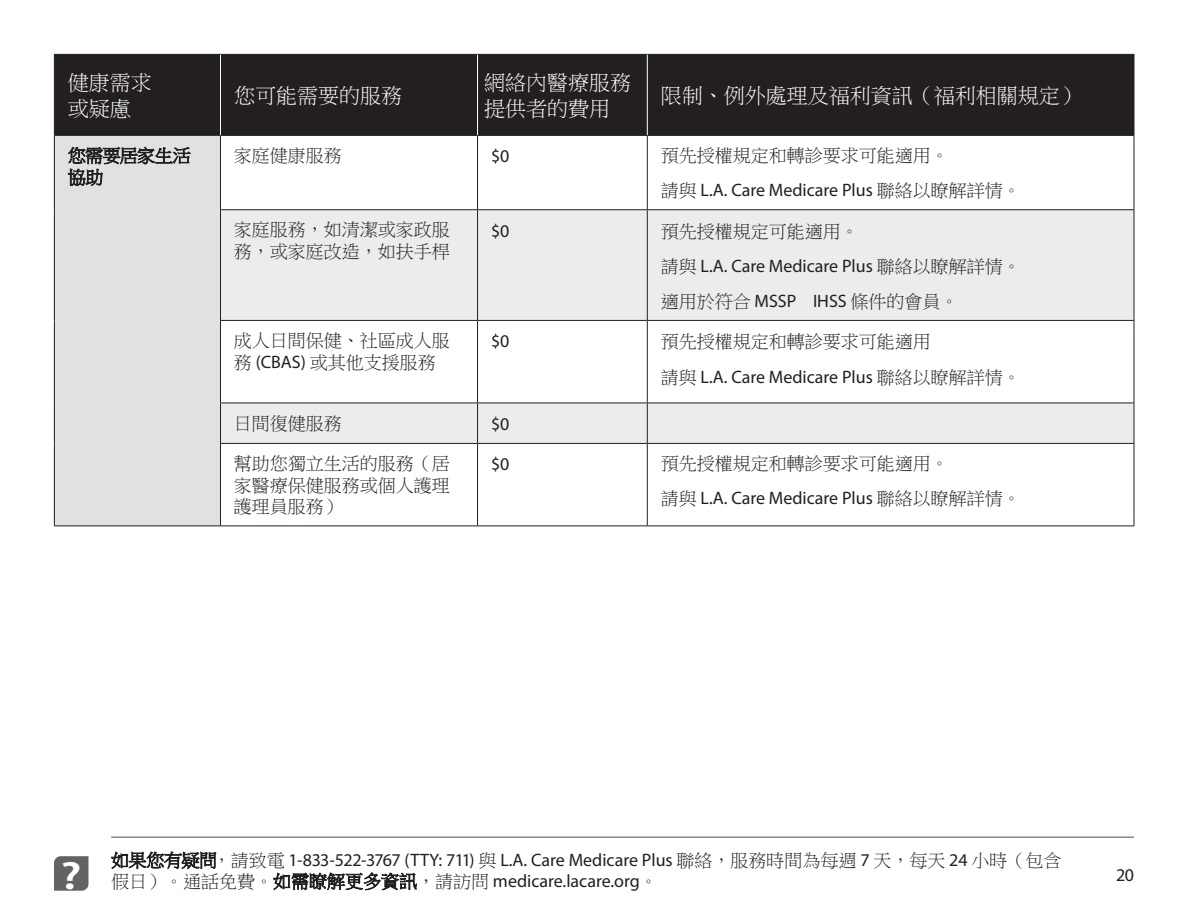
<style>
.page{position:relative;width:1188px;height:918px;background:#fff}
.page>*{position:absolute;margin:0;border:0;box-sizing:border-box;transform-origin:0 0}
.t1{font:21px/25.2px "P Ming Li U";color:#fff}
.t2{font:18px/35.1px "P Ming Li U";color:#231f20}
.t3{font:18px "Myriad Pro";letter-spacing:-.005em;color:#231f20}
.t4{font:18px/21.6px "P Ming Li U";letter-spacing:-.03em;color:#231f20}
.s1{font-family:"Myriad Pro"}
.s2{font-family:"P Ming Li U"}
.s3{font-family:"Myriad Pro";font-weight:600;font-size:39.45px;color:#fff}
</style>
<div class="page">
<svg style="left:54px;top:856px;width:34px;height:35px"></svg>
<hr style="left:111px;top:837px;width:1023px;height:1px;background:#524a47">
<div style="left:55px;top:55px;width:1079px;height:80px;background:#231f20"></div>
<div style="left:54px;top:135px;width:167px;height:391px;background:#e0e1e3"></div>
<svg style="left:221px;top:210px;width:913px;height:233px;fill:#ececee"></svg>
<hr style="left:54px;top:54px;width:167px;height:1px;background:#231f20">
<hr style="left:54px;top:55px;width:1px;height:80px;background:#231f20">
<hr style="left:221px;top:54px;width:257px;height:1px;background:#231f20">
<hr style="left:478px;top:54px;width:169px;height:1px;background:#231f20">
<hr style="left:647px;top:54px;width:487px;height:1px;background:#231f20">
<hr style="left:1134px;top:55px;width:1px;height:80px;background:#231f20">
<hr style="left:54px;top:135px;width:167px;height:1px;background:#231f20">
<hr style="left:221px;top:135px;width:257px;height:1px;background:#231f20">
<hr style="left:478px;top:135px;width:169px;height:1px;background:#231f20">
<hr style="left:647px;top:135px;width:487px;height:1px;background:#231f20">
<hr style="left:54px;top:136px;width:1px;height:74px;background:#231f20">
<hr style="left:54px;top:210px;width:1px;height:110px;background:#231f20">
<hr style="left:54px;top:320px;width:1px;height:83px;background:#231f20">
<hr style="left:54px;top:403px;width:1px;height:40px;background:#231f20">
<hr style="left:54px;top:443px;width:1px;height:83px;background:#231f20">
<hr style="left:220px;top:136px;width:1px;height:73px;background:#231f20">
<hr style="left:477px;top:136px;width:1px;height:73px;background:#231f20">
<hr style="left:647px;top:136px;width:1px;height:73px;background:#231f20">
<hr style="left:1134px;top:136px;width:1px;height:73px;background:#231f20">
<hr style="left:220px;top:209px;width:258px;height:1px;background:#231f20">
<hr style="left:220px;top:210px;width:1px;height:110px;background:#231f20">
<hr style="left:478px;top:209px;width:169px;height:1px;background:#231f20">
<hr style="left:477px;top:210px;width:1px;height:110px;background:#231f20">
<hr style="left:647px;top:209px;width:487px;height:1px;background:#231f20">
<hr style="left:647px;top:210px;width:1px;height:110px;background:#231f20">
<hr style="left:1134px;top:210px;width:1px;height:110px;background:#231f20">
<hr style="left:220px;top:320px;width:258px;height:1px;background:#231f20">
<hr style="left:220px;top:321px;width:1px;height:82px;background:#231f20">
<hr style="left:478px;top:320px;width:169px;height:1px;background:#231f20">
<hr style="left:477px;top:321px;width:1px;height:82px;background:#231f20">
<hr style="left:647px;top:320px;width:487px;height:1px;background:#231f20">
<hr style="left:647px;top:321px;width:1px;height:82px;background:#231f20">
<hr style="left:1134px;top:321px;width:1px;height:82px;background:#231f20">
<hr style="left:220px;top:403px;width:258px;height:1px;background:#231f20">
<hr style="left:220px;top:403px;width:1px;height:40px;background:#231f20">
<hr style="left:478px;top:403px;width:169px;height:1px;background:#231f20">
<hr style="left:477px;top:403px;width:1px;height:40px;background:#231f20">
<hr style="left:647px;top:403px;width:487px;height:1px;background:#231f20">
<hr style="left:647px;top:403px;width:1px;height:40px;background:#231f20">
<hr style="left:1134px;top:403px;width:1px;height:40px;background:#231f20">
<hr style="left:220px;top:443px;width:258px;height:1px;background:#231f20">
<hr style="left:220px;top:444px;width:1px;height:82px;background:#231f20">
<hr style="left:478px;top:443px;width:169px;height:1px;background:#231f20">
<hr style="left:477px;top:444px;width:1px;height:82px;background:#231f20">
<hr style="left:647px;top:443px;width:487px;height:1px;background:#231f20">
<hr style="left:647px;top:444px;width:1px;height:82px;background:#231f20">
<hr style="left:1134px;top:444px;width:1px;height:82px;background:#231f20">
<hr style="left:54px;top:526px;width:167px;height:1px;background:#231f20">
<hr style="left:221px;top:526px;width:257px;height:1px;background:#231f20">
<hr style="left:478px;top:526px;width:169px;height:1px;background:#231f20">
<hr style="left:647px;top:526px;width:487px;height:1px;background:#231f20">
<hr style="left:220px;top:55px;width:1px;height:80px;background:#fff">
<hr style="left:477px;top:55px;width:1px;height:80px;background:#fff">
<hr style="left:647px;top:55px;width:1px;height:80px;background:#fff">
<p class="t1" style="left:68px;top:70px;width:85px">健康需求或疑慮</p>
<p class="t1" style="left:234px;top:83px;width:169px">您可能需要的服務</p>
<p class="t1" style="left:484px;top:70px;width:148px">網絡內醫療服務提供者的費用</p>
<p class="t1" style="left:661px;top:83px;width:422px">限制、例外處理及福利資訊（福利相關規定）</p>
<p class="t4" style="left:68px;top:145px;width:124px">您需要居家生活協助</p>
<p class="t2" style="left:234px;top:138px;width:109px">家庭健康服務</p>
<p class="t3" style="left:491px;top:145px;width:20px">$0</p>
<p class="t2" style="left:661px;top:138px;width:361px">預先授權規定和轉診要求可能適用。<br>請與 <span class="s1">L.A. Care Medicare Plus</span> 聯絡以瞭解詳情。</p>
<p class="t2" style="left:234px;top:219px;width:218px;line-height:21.6px">家庭服務，如清潔或家政服務，或家庭改造，如扶手桿</p>
<p class="t3" style="left:491px;top:220px;width:20px">$0</p>
<p class="t2" style="left:661px;top:214px;width:361px">預先授權規定可能適用。<br>請與 <span class="s1">L.A. Care Medicare Plus</span> 聯絡以瞭解詳情。適用於符合 <span class="s1">MSSP 。 IHSS</span> 條件的會員。</p>
<p class="t2" style="left:234px;top:330px;width:218px;line-height:21.6px">成人日間保健、社區成人服務 <span class="s1">(CBAS)</span> 或其他支援服務</p>
<p class="t3" style="left:491px;top:330px;width:20px">$0</p>
<p class="t2" style="left:661px;top:324px;width:361px">預先授權規定和轉診要求可能適用<br>請與 <span class="s1">L.A. Care Medicare Plus</span> 聯絡以瞭解詳情。</p>
<p class="t2" style="left:234px;top:406px;width:109px">日間復健服務</p>
<p class="t3" style="left:491px;top:413px;width:20px">$0</p>
<p class="t2" style="left:234px;top:453px;width:217px;line-height:21.6px;text-align:justify">幫助您獨立生活的服務（居家醫療保健服務或個人護理護理員服務）</p>
<p class="t3" style="left:491px;top:453px;width:20px">$0</p>
<p class="t2" style="left:661px;top:446px;width:361px">預先授權規定和轉診要求可能適用。<br>請與 <span class="s1">L.A. Care Medicare Plus</span> 聯絡以瞭解詳情。</p>
<p class="t3" style="left:111px;top:849px;width:952px"><span class="s2">如果您有疑問，請致電</span> 1-833-522-3767 (TTY: 711) <span class="s2">與</span> L.A. Care Medicare Plus <span class="s2">聯絡，服務時間為每週</span> 7 <span class="s2">天，每天</span> 24 <span class="s2">小時（包含</span></p>
<p class="t2" style="left:60px;top:864px;width:599px"><span class="s3">?</span> 假日）。通話免費。如需瞭解更多資訊，請訪問 <span class="s1">medicare.lacare.org</span>。</p>
<p class="t3" style="left:1116px;top:864px;width:19px">20</p>
</div>
